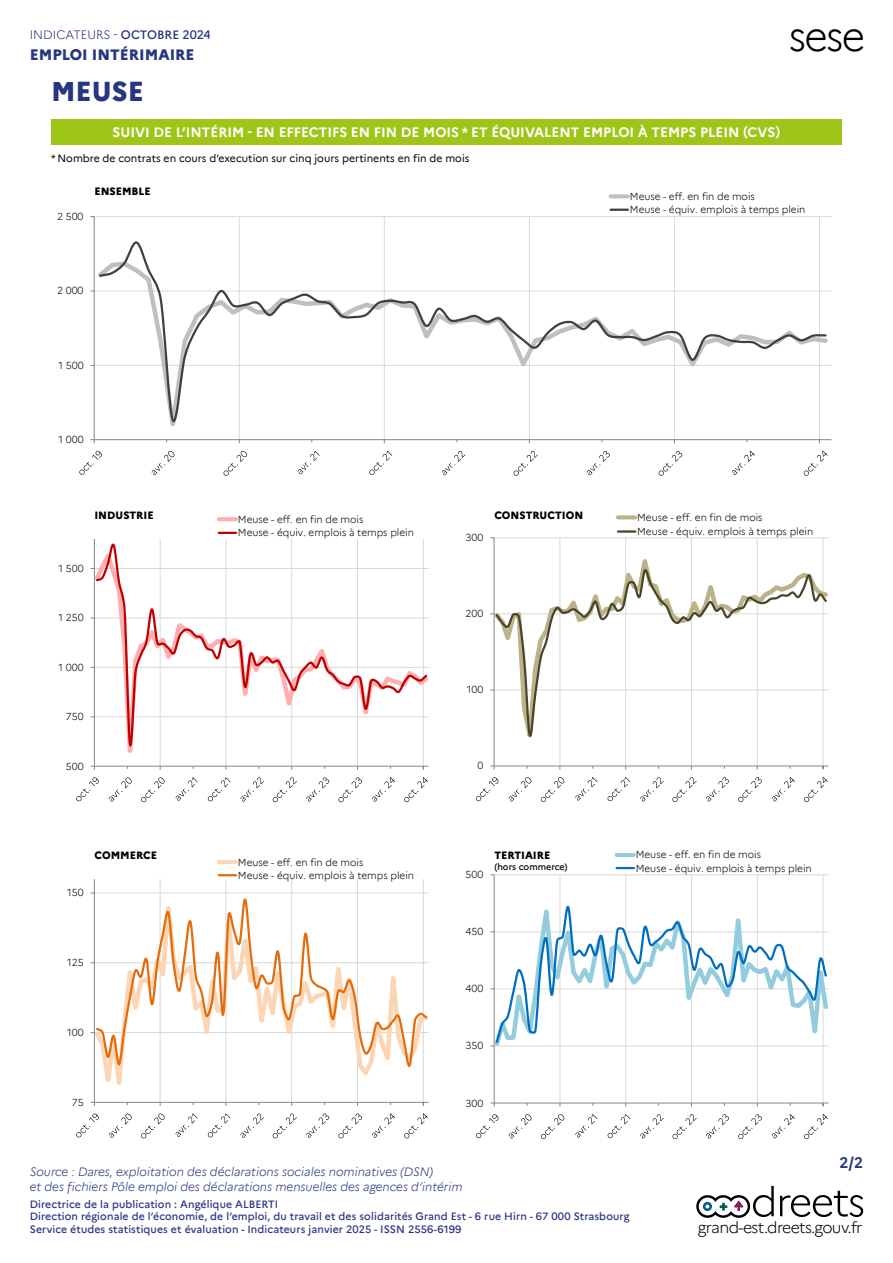
<style>
.page{position:relative;width:893px;height:1263px;background:#fff}
.page>*{position:absolute;margin:0;border:0;box-sizing:border-box;transform-origin:0 0}
.t1{font:300 40.35px "Marianne";color:#000}
.t2{font:800 27px "Marianne";color:#283583}
.t3{font:300 15.75px "Marianne";letter-spacing:-.04em;color:#000}
.t4{font:800 15px "Marianne";color:#283583}
.t5{font:700 15px "Marianne";color:#283583}
.t6{font:700 13.5px "Marianne";color:#fff}
.t7{font:italic 300 12px/14.4px "Marianne";color:#283583}
.t8{font:300 12px "Marianne";color:#283583}
.t9{font:500 10.5px/12.8px "Marianne";letter-spacing:.01em;color:#283583}
.t10{font:10.5px "Marianne";color:#000}
.t11{font:800 10.5px "Marianne";color:#000}
.t12{font:300 10.05px/13px "Marianne";letter-spacing:-.005em;color:#000}
.t13{font:300 9.9px/14.1px "Marianne";color:#000}
.t14{font:500 9px "Marianne";color:#000}
.s1{font-weight:500}
</style>
<div class="page">
<svg style="left:780px;top:1191px;width:83px;height:26px"></svg>
<svg style="left:696px;top:1186px;width:78px;height:32px"></svg>
<hr style="left:94px;top:216px;width:737px;height:1px;background:#d9d9d9">
<hr style="left:239px;top:217px;width:1px;height:223px;background:#d9d9d9">
<hr style="left:384px;top:217px;width:1px;height:223px;background:#d9d9d9">
<hr style="left:529px;top:217px;width:1px;height:223px;background:#d9d9d9">
<hr style="left:674px;top:217px;width:1px;height:223px;background:#d9d9d9">
<hr style="left:819px;top:217px;width:1px;height:223px;background:#d9d9d9">
<hr style="left:94px;top:217px;width:1px;height:223px;background:#868686">
<svg style="left:94px;top:259px;width:737px;height:196px"></svg>
<svg style="left:98px;top:241px;width:730px;height:192px"></svg>
<svg style="left:79px;top:451px;width:23px;height:24px"></svg>
<svg style="left:152px;top:451px;width:23px;height:24px"></svg>
<svg style="left:224px;top:451px;width:23px;height:25px"></svg>
<svg style="left:298px;top:451px;width:22px;height:23px"></svg>
<svg style="left:369px;top:451px;width:23px;height:24px"></svg>
<svg style="left:442px;top:451px;width:23px;height:24px"></svg>
<svg style="left:514px;top:451px;width:24px;height:25px"></svg>
<svg style="left:587px;top:451px;width:23px;height:24px"></svg>
<svg style="left:659px;top:451px;width:23px;height:25px"></svg>
<svg style="left:732px;top:451px;width:23px;height:24px"></svg>
<svg style="left:804px;top:451px;width:23px;height:25px"></svg>
<svg style="left:611px;top:194px;width:17px;height:4px"></svg>
<svg style="left:611px;top:209px;width:17px;height:2px"></svg>
<hr style="left:160px;top:539px;width:1px;height:227px;background:#d9d9d9">
<hr style="left:226px;top:539px;width:1px;height:227px;background:#d9d9d9">
<hr style="left:291px;top:539px;width:1px;height:227px;background:#d9d9d9">
<hr style="left:357px;top:539px;width:1px;height:227px;background:#d9d9d9">
<hr style="left:423px;top:539px;width:1px;height:227px;background:#d9d9d9">
<hr style="left:94px;top:539px;width:1px;height:227px;background:#868686">
<svg style="left:91px;top:544px;width:338px;height:259px"></svg>
<svg style="left:94px;top:542px;width:335px;height:215px"></svg>
<svg style="left:76px;top:777px;width:23px;height:24px"></svg>
<svg style="left:109px;top:777px;width:23px;height:25px"></svg>
<svg style="left:141px;top:777px;width:24px;height:25px"></svg>
<svg style="left:176px;top:777px;width:22px;height:24px"></svg>
<svg style="left:208px;top:777px;width:23px;height:24px"></svg>
<svg style="left:240px;top:777px;width:24px;height:25px"></svg>
<svg style="left:273px;top:777px;width:24px;height:25px"></svg>
<svg style="left:306px;top:777px;width:23px;height:25px"></svg>
<svg style="left:338px;top:777px;width:24px;height:25px"></svg>
<svg style="left:372px;top:777px;width:23px;height:25px"></svg>
<svg style="left:404px;top:777px;width:24px;height:25px"></svg>
<svg style="left:219px;top:517px;width:17px;height:4px"></svg>
<svg style="left:219px;top:532px;width:17px;height:2px"></svg>
<hr style="left:494px;top:537px;width:334px;height:1px;background:#d9d9d9">
<hr style="left:560px;top:538px;width:1px;height:228px;background:#d9d9d9">
<hr style="left:625px;top:538px;width:1px;height:228px;background:#d9d9d9">
<hr style="left:691px;top:538px;width:1px;height:228px;background:#d9d9d9">
<hr style="left:757px;top:538px;width:1px;height:228px;background:#d9d9d9">
<hr style="left:823px;top:538px;width:1px;height:228px;background:#d9d9d9">
<hr style="left:494px;top:538px;width:1px;height:228px;background:#868686">
<svg style="left:490px;top:540px;width:339px;height:227px"></svg>
<svg style="left:494px;top:565px;width:335px;height:178px"></svg>
<svg style="left:476px;top:777px;width:23px;height:24px"></svg>
<svg style="left:509px;top:777px;width:22px;height:24px"></svg>
<svg style="left:541px;top:777px;width:23px;height:25px"></svg>
<svg style="left:575px;top:777px;width:22px;height:23px"></svg>
<svg style="left:608px;top:777px;width:22px;height:24px"></svg>
<svg style="left:640px;top:777px;width:24px;height:24px"></svg>
<svg style="left:672px;top:777px;width:25px;height:25px"></svg>
<svg style="left:706px;top:777px;width:23px;height:24px"></svg>
<svg style="left:738px;top:777px;width:24px;height:25px"></svg>
<svg style="left:772px;top:777px;width:23px;height:24px"></svg>
<svg style="left:804px;top:777px;width:24px;height:25px"></svg>
<svg style="left:618px;top:515px;width:17px;height:4px"></svg>
<hr style="left:618px;top:530px;width:17px;height:3px;background:#4a452a">
<svg style="left:91px;top:860px;width:338px;height:258px"></svg>
<svg style="left:94px;top:898px;width:335px;height:171px"></svg>
<svg style="left:76px;top:1113px;width:23px;height:24px"></svg>
<svg style="left:109px;top:1113px;width:23px;height:25px"></svg>
<svg style="left:141px;top:1113px;width:24px;height:25px"></svg>
<svg style="left:176px;top:1113px;width:22px;height:24px"></svg>
<svg style="left:208px;top:1113px;width:23px;height:24px"></svg>
<svg style="left:240px;top:1113px;width:24px;height:25px"></svg>
<svg style="left:273px;top:1113px;width:24px;height:25px"></svg>
<svg style="left:306px;top:1113px;width:23px;height:25px"></svg>
<svg style="left:338px;top:1113px;width:24px;height:25px"></svg>
<svg style="left:372px;top:1113px;width:23px;height:25px"></svg>
<svg style="left:404px;top:1113px;width:24px;height:25px"></svg>
<hr style="left:219px;top:860px;width:17px;height:4px;background:#fcd5b5">
<svg style="left:219px;top:874px;width:17px;height:2px"></svg>
<hr style="left:560px;top:875px;width:1px;height:228px;background:#d9d9d9">
<hr style="left:625px;top:875px;width:1px;height:228px;background:#d9d9d9">
<hr style="left:691px;top:875px;width:1px;height:228px;background:#d9d9d9">
<hr style="left:757px;top:875px;width:1px;height:228px;background:#d9d9d9">
<hr style="left:823px;top:875px;width:1px;height:228px;background:#d9d9d9">
<hr style="left:494px;top:875px;width:1px;height:228px;background:#868686">
<hr style="left:494px;top:1103px;width:334px;height:1px;background:#868686">
<svg style="left:491px;top:874px;width:338px;height:196px"></svg>
<svg style="left:494px;top:904px;width:335px;height:140px"></svg>
<svg style="left:476px;top:1114px;width:23px;height:24px"></svg>
<svg style="left:509px;top:1114px;width:23px;height:24px"></svg>
<svg style="left:541px;top:1114px;width:23px;height:25px"></svg>
<svg style="left:575px;top:1114px;width:22px;height:23px"></svg>
<svg style="left:608px;top:1114px;width:22px;height:24px"></svg>
<svg style="left:640px;top:1114px;width:24px;height:24px"></svg>
<svg style="left:672px;top:1114px;width:25px;height:25px"></svg>
<svg style="left:706px;top:1114px;width:23px;height:24px"></svg>
<svg style="left:738px;top:1114px;width:24px;height:25px"></svg>
<svg style="left:772px;top:1114px;width:23px;height:24px"></svg>
<svg style="left:804px;top:1114px;width:24px;height:25px"></svg>
<hr style="left:617px;top:853px;width:17px;height:4px;background:#93cddd">
<svg style="left:617px;top:867px;width:17px;height:2px"></svg>
<div style="left:51px;top:119px;width:791px;height:26px;background:#a0c519"></div>
<p class="t8" style="left:30px;top:25px;width:182px">indicateurs - <span class="s1">octobre 2024</span></p>
<h3 class="t4" style="left:30px;top:43px;width:166px">EMPLOI INTÉRIMAIRE</h3>
<h2 class="t2" style="left:51px;top:71px;width:94px">MEUSE</h2>
<p class="t6" style="left:113px;top:122px;width:669px">SUIVI DE L’INTÉRIM - EN EFFECTIFS EN FIN DE MOIS * ET ÉQUIVALENT EMPLOI À TEMPS PLEIN (CVS)</p>
<p class="t10" style="left:51px;top:150px;width:420px">* Nombre de contrats en cours d’execution sur cinq jours pertinents en fin de mois</p>
<h1 class="t1" style="left:789px;top:6px;width:78px">sese</h1>
<p class="t13" style="left:57px;top:209px;width:28px">2 500</p>
<p class="t11" style="left:94px;top:183px;width:58px">ENSEMBLE</p>
<p class="t12" style="left:57px;top:284px;width:28px">2 000</p>
<p class="t12" style="left:58px;top:358px;width:27px">1 500</p>
<p class="t13" style="left:58px;top:432px;width:27px">1 000</p>
<p class="t13" style="left:59px;top:561px;width:27px">1 500</p>
<p class="t11" style="left:94px;top:507px;width:61px">INDUSTRIE</p>
<p class="t11" style="left:494px;top:507px;width:90px">CONSTRUCTION</p>
<p class="t12" style="left:238px;top:511px;width:178px;line-height:13.6px">Meuse - eff. en fin de mois<br>Meuse - équiv. emplois à temps plein</p>
<p class="t13" style="left:466px;top:530px;width:19px">300</p>
<p class="t13" style="left:59px;top:610px;width:27px">1 250</p>
<p class="t12" style="left:466px;top:606px;width:19px">200</p>
<p class="t13" style="left:59px;top:659px;width:27px">1 000</p>
<p class="t13" style="left:66px;top:709px;width:19px">750</p>
<p class="t13" style="left:66px;top:758px;width:19px">500</p>
<p class="t13" style="left:467px;top:682px;width:18px">100</p>
<p class="t13" style="left:477px;top:758px;width:7px">0</p>
<p class="t12" style="left:67px;top:885px;width:18px">150</p>
<p class="t11" style="left:94px;top:847px;width:64px">COMMERCE</p>
<p class="t11" style="left:494px;top:847px;width:57px">TERTIAIRE</p>
<p class="t14" style="left:494px;top:859px;width:75px">(hors commerce)</p>
<p class="t12" style="left:238px;top:855px;width:178px">Meuse - eff. en fin de mois<br>Meuse - équiv. emplois à temps plein</p>
<p class="t13" style="left:466px;top:867px;width:19px">500</p>
<p class="t13" style="left:67px;top:955px;width:18px">125</p>
<p class="t13" style="left:466px;top:924px;width:19px">450</p>
<p class="t13" style="left:466px;top:981px;width:19px">400</p>
<p class="t13" style="left:67px;top:1025px;width:18px">100</p>
<p class="t13" style="left:466px;top:1038px;width:19px">350</p>
<p class="t12" style="left:72px;top:1095px;width:13px">75</p>
<p class="t13" style="left:466px;top:1095px;width:19px">300</p>
<p class="t7" style="left:30px;top:1164px;width:434px">Source : Dares, exploitation des déclarations sociales nominatives (DSN)<br>et des fichiers Pôle emploi des déclarations mensuelles des agences d’intérim</p>
<p class="t12" style="left:630px;top:189px;width:127px">Meuse - eff. en fin de mois</p>
<p class="t13" style="left:630px;top:202px;width:177px">Meuse - équiv. emplois à temps plein</p>
<p class="t13" style="left:637px;top:509px;width:178px">Meuse - eff. en fin de mois<br>Meuse - équiv. emplois à temps plein</p>
<p class="t12" style="left:636px;top:847px;width:177px">Meuse - eff. en fin de mois<br>Meuse - équiv. emplois à temps plein</p>
<h3 class="t5" style="left:839px;top:1151px;width:25px">2/2</h3>
<p class="t9" style="left:30px;top:1196px;width:601px">Directrice de la publication : Angélique alberti<br>Direction régionale de l’économie, de l’emploi, du travail et des solidarités Grand Est - 6 rue Hirn - 67 000 Strasbourg<br>Service études statistiques et évaluation - I ndicateurs janvier 2025 - ISS N 2556-6199</p>
<h3 class="t3" style="left:698px;top:1215px;width:166px">grand-est.dreets.gouv.fr</h3>
</div>
